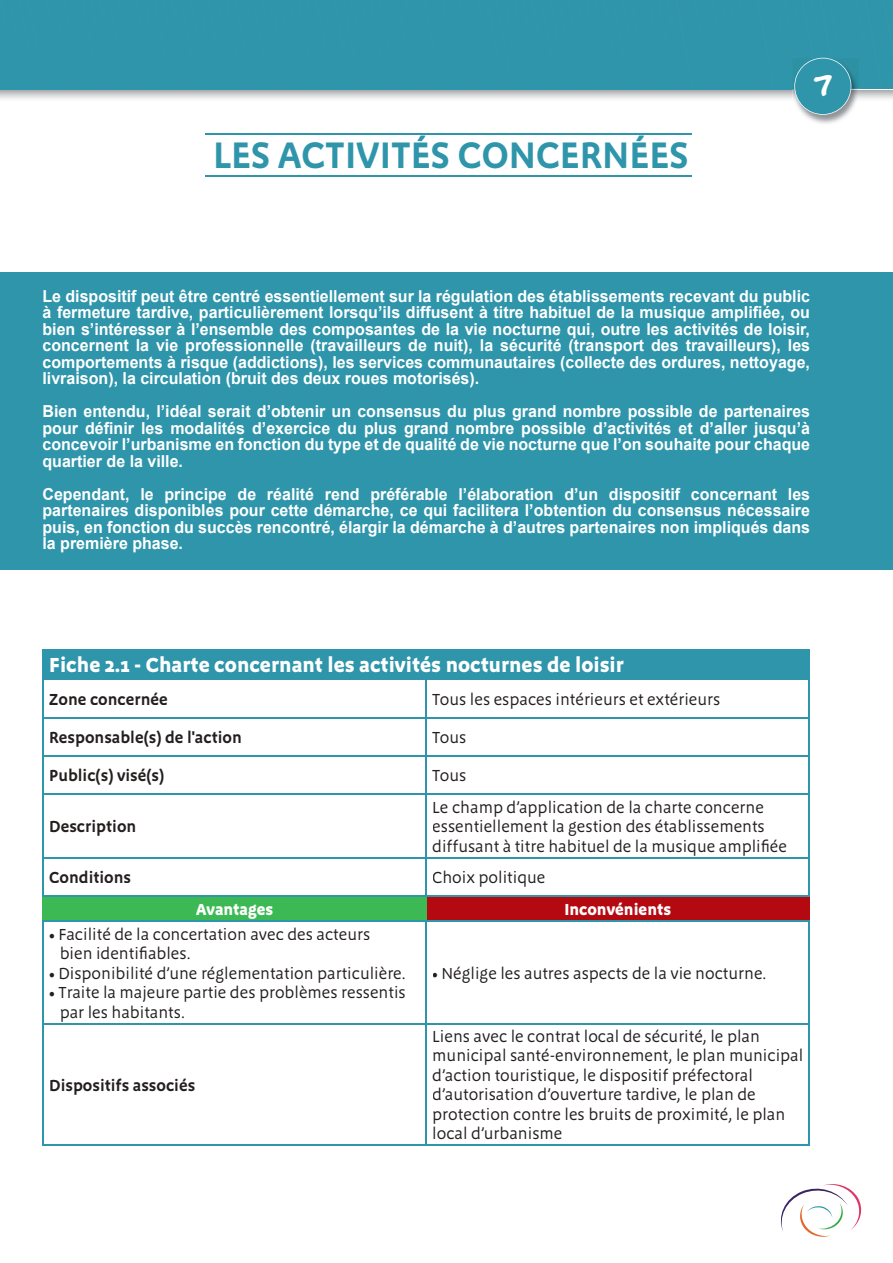
<style>
.page{position:relative;width:893px;height:1263px;background:#fff}
.page>*{position:absolute;margin:0;border:0;box-sizing:border-box;transform-origin:0 0}
.t1{font:45.15px "Good Dog Plain";color:#fff}
.t2{font:600 38.1px "Megano";color:#2e95aa}
.t3{font:700 21px "Megano";color:#fff}
.t4{font:700 16.5px/16.5px "Arial";color:#fff;text-align:justify}
.t5{font:16.5px/19.5px "Megano";color:#241f1f}
.t6{font:600 16.5px "Megano";color:#241f1f}
.t7{font:700 16.5px "Megano";color:#fff}
</style>
<div class="page">
<img style="left:804px;top:115px;width:43px;height:9px">
<svg style="left:0;top:0;width:893px;height:115px;background:#56a7b8"></svg>
<svg style="left:781px;top:1184px;width:80px;height:53px"></svg>
<div style="left:0;top:272px;width:893px;height:298px;background:#2e95aa"></div>
<hr style="left:206px;top:175px;width:486px;height:1px;background:#2e95aa">
<hr style="left:206px;top:133px;width:486px;height:1px;background:#2e95aa">
<div style="left:43px;top:650px;width:766px;height:29px;background:#2e95aa"></div>
<div style="left:43px;top:896px;width:383px;height:25px;background:#3cb954"></div>
<div style="left:426px;top:896px;width:383px;height:25px;background:#b50911"></div>
<hr style="left:808px;top:896px;width:2px;height:24px;background:#b50911">
<svg style="left:426px;top:896px;width:1px;height:24px"></svg>
<hr style="left:43px;top:649px;width:383px;height:1px;background:#2e95aa">
<hr style="left:426px;top:649px;width:384px;height:1px;background:#2e95aa">
<hr style="left:808px;top:650px;width:2px;height:29px;background:#2e95aa">
<hr style="left:43px;top:679px;width:383px;height:1px;background:#2e95aa">
<hr style="left:426px;top:679px;width:384px;height:1px;background:#2e95aa">
<hr style="left:808px;top:858px;width:2px;height:37px;background:#2e95aa">
<hr style="left:426px;top:895px;width:384px;height:1px;background:#2e95aa">
<hr style="left:426px;top:680px;width:1px;height:37px;background:#2e95aa">
<hr style="left:426px;top:718px;width:1px;height:37px;background:#2e95aa">
<hr style="left:426px;top:757px;width:1px;height:36px;background:#2e95aa">
<hr style="left:426px;top:795px;width:1px;height:62px;background:#2e95aa">
<hr style="left:43px;top:858px;width:1px;height:37px;background:#2e95aa">
<hr style="left:426px;top:858px;width:1px;height:37px;background:#2e95aa">
<hr style="left:43px;top:895px;width:383px;height:1px;background:#2e95aa">
<hr style="left:43px;top:680px;width:1px;height:37px;background:#2e95aa">
<hr style="left:808px;top:680px;width:2px;height:37px;background:#2e95aa">
<hr style="left:43px;top:717px;width:383px;height:1px;background:#2e95aa">
<hr style="left:43px;top:718px;width:1px;height:37px;background:#2e95aa">
<hr style="left:426px;top:717px;width:384px;height:1px;background:#2e95aa">
<hr style="left:808px;top:718px;width:2px;height:37px;background:#2e95aa">
<hr style="left:43px;top:795px;width:1px;height:62px;background:#2e95aa">
<hr style="left:808px;top:795px;width:2px;height:62px;background:#2e95aa">
<hr style="left:43px;top:857px;width:383px;height:1px;background:#2e95aa">
<hr style="left:426px;top:857px;width:384px;height:1px;background:#2e95aa">
<hr style="left:43px;top:755px;width:383px;height:2px;background:#2e95aa">
<hr style="left:43px;top:757px;width:1px;height:36px;background:#2e95aa">
<hr style="left:426px;top:755px;width:384px;height:2px;background:#2e95aa">
<hr style="left:808px;top:757px;width:2px;height:36px;background:#2e95aa">
<hr style="left:43px;top:793px;width:383px;height:2px;background:#2e95aa">
<hr style="left:426px;top:793px;width:384px;height:2px;background:#2e95aa">
<hr style="left:808px;top:1024px;width:2px;height:120px;background:#2e95aa">
<hr style="left:426px;top:1144px;width:384px;height:2px;background:#2e95aa">
<hr style="left:43px;top:920px;width:383px;height:2px;background:#2e95aa">
<hr style="left:43px;top:922px;width:1px;height:101px;background:#2e95aa">
<hr style="left:43px;top:1023px;width:383px;height:1px;background:#2e95aa">
<hr style="left:43px;top:1024px;width:1px;height:120px;background:#2e95aa">
<hr style="left:426px;top:1024px;width:1px;height:120px;background:#2e95aa">
<hr style="left:43px;top:1144px;width:383px;height:2px;background:#2e95aa">
<hr style="left:426px;top:920px;width:384px;height:2px;background:#2e95aa">
<hr style="left:426px;top:922px;width:1px;height:101px;background:#2e95aa">
<hr style="left:808px;top:922px;width:2px;height:101px;background:#2e95aa">
<hr style="left:426px;top:1023px;width:384px;height:1px;background:#2e95aa">
<h2 class="t2" style="left:213px;top:133px;width:477px">LES ACTIVITÉS CONCERNÉES</h2>
<h1 class="t1" style="left:814px;top:69px;width:20px">7</h1>
<p class="t4" style="left:43px;top:288px;width:769px">Le dispositif peut être centré essentiellement sur la régulation des établissements recevant du public à fermeture tardive, particulièrement lorsqu’ils diffusent à titre habituel de la musique amplifiée, ou bien s’intéresser à l’ensemble des composantes de la vie nocturne qui, outre les activités de loisir, concernent la vie professionnelle (travailleurs de nuit), la sécurité (transport des travailleurs), les comportements à risque (addictions), les services communautaires (collecte des ordures, nettoyage, livraison), la circulation (bruit des deux roues motorisés).</p>
<p class="t4" style="left:43px;top:404px;width:769px">Bien entendu, l’idéal serait d’obtenir un consensus du plus grand nombre possible de partenaires pour définir les modalités d’exercice du plus grand nombre possible d’activités et d’aller jusqu’à concevoir l’urbanisme en fonction du type et de qualité de vie nocturne que l’on souhaite pour chaque quartier de la ville.</p>
<p class="t4" style="left:43px;top:486px;width:769px">Cependant, le principe de réalité rend préférable l’élaboration d’un dispositif concernant les partenaires disponibles pour cette démarche, ce qui facilitera l’obtention du consensus nécessaire puis, en fonction du succès rencontré, élargir la démarche à d’autres partenaires non impliqués dans la première phase.</p>
<p class="t3" style="left:49px;top:653px;width:576px">Fiche 2.1 - Charte concernant les activités nocturnes de loisir</p>
<p class="t6" style="left:49px;top:689px;width:120px">Zone concernée</p>
<p class="t5" style="left:432px;top:689px;width:290px">Tous les espaces intérieurs et extérieurs</p>
<p class="t6" style="left:49px;top:728px;width:194px">Responsable(s) de l'action</p>
<p class="t5" style="left:432px;top:728px;width:36px">Tous</p>
<p class="t6" style="left:49px;top:766px;width:116px">Public(s) visé(s)</p>
<p class="t5" style="left:432px;top:766px;width:36px">Tous</p>
<p class="t6" style="left:49px;top:817px;width:89px">Description</p>
<p class="t5" style="left:432px;top:797px;width:356px">Le champ d’application de la charte concerne essentiellement la gestion des établissements diffusant à titre habituel de la musique amplifiée</p>
<p class="t6" style="left:49px;top:867px;width:83px">Conditions</p>
<p class="t5" style="left:432px;top:867px;width:115px">Choix politique</p>
<p class="t7" style="left:196px;top:899px;width:79px">Avantages</p>
<p class="t7" style="left:564px;top:899px;width:108px">Inconvénients</p>
<p class="t5" style="left:60px;top:924px;width:312px;text-indent:-10px">• Facilité de la concertation avec des acteurs bien identifiables.</p>
<p class="t5" style="left:49px;top:963px;width:358px">• Disponibilité d’une réglementation particulière.</p>
<p class="t5" style="left:60px;top:983px;width:347px;text-indent:-10px">• Traite la majeure partie des problèmes ressentis par les habitants.</p>
<p class="t5" style="left:432px;top:963px;width:336px">• Néglige les autres aspects de la vie nocturne.</p>
<p class="t6" style="left:49px;top:1075px;width:147px">Dispositifs associés</p>
<p class="t5" style="left:432px;top:1026px;width:372px">Liens avec le contrat local de sécurité, le plan municipal santé-environnement, le plan municipal d’action touristique, le dispositif préfectoral d’autorisation d’ouverture tardive, le plan de protection contre les bruits de proximité, le plan local d’urbanisme</p>
</div>
